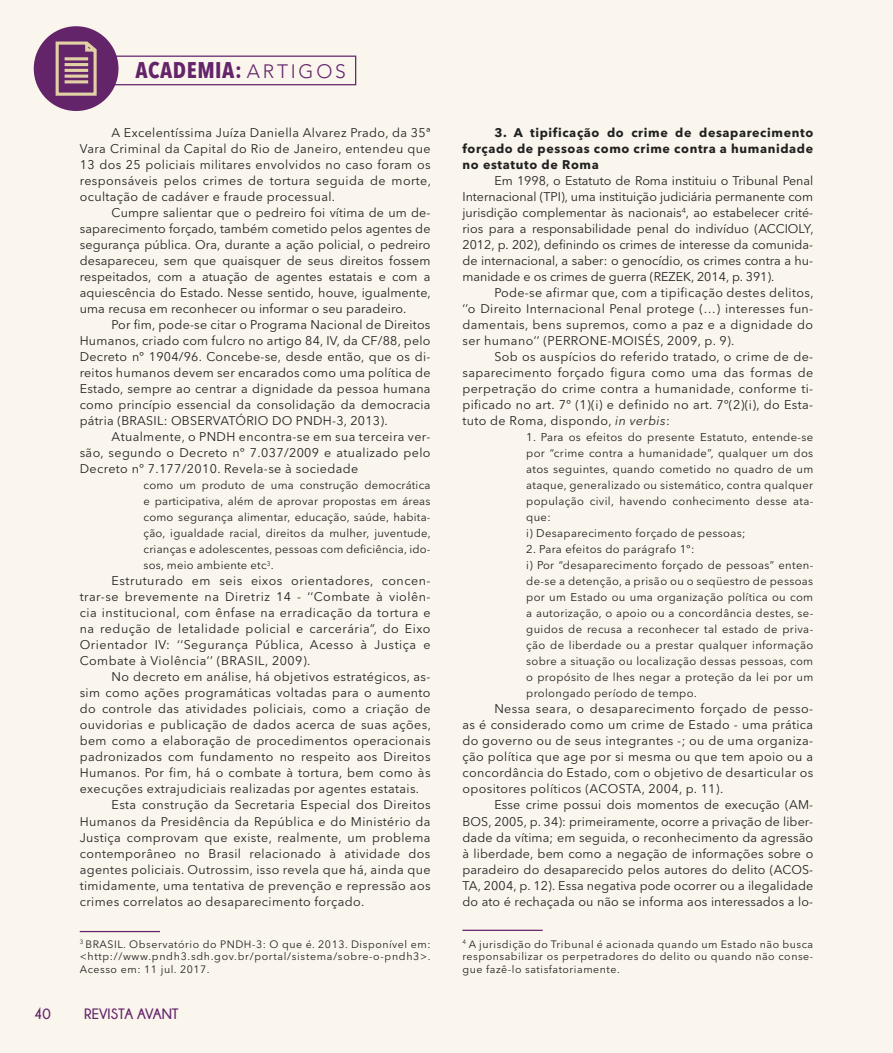
<style>
.page{position:relative;width:893px;height:1053px;background:#fff}
.page>*{position:absolute;margin:0;border:0;box-sizing:border-box;transform-origin:0 0}
.t1{font:700 condensed 22.5px "Avenir Next LT Pro";letter-spacing:.025em;color:#64246a}
.t2{font:700 15px "Champagne&Limousines";color:#64246a}
.t3{font:12.5px/16px "Avenir Next LT Pro";letter-spacing:.03em;color:#202121;text-align:justify}
.t4{font:700 12.5px/16px "Avenir Next LT Pro";letter-spacing:.05em;color:#202121;text-align:justify}
.t5{font:11.25px/16px "Avenir Next LT Pro";letter-spacing:.03em;color:#202121}
.t6{font:10.62px/12.8px "Avenir Next LT Pro";letter-spacing:.05em;color:#202121;text-align:justify}
.s1{font-family:"Avenir LT Std";font-weight:300;font-stretch:normal;font-size:19.25px}
.s2{font-style:italic}
</style>
<div class="page">
<div style="left:0;top:0;width:893px;height:1052px;background:#fbf6ed"></div>
<div style="left:34px;top:26px;width:85px;height:85px;background:#64246a;border-radius:50%"></div>
<svg style="left:55px;top:41px;width:42px;height:55px"></svg>
<div style="left:107px;top:56px;width:249px;height:29px;border:1px solid #64246a"></div>
<hr style="left:80px;top:930px;width:80px;height:2px;background:#64246a">
<hr style="left:462px;top:929px;width:81px;height:1px;background:#64246a">
<h1 class="t1" style="left:136px;top:56px;width:212px">ACADEMIA: <span class="s1">A R T I G O S</span></h1>
<p class="t3" style="left:80px;top:125px;width:353px;text-indent:32px">A Excelentíssima Juíza Daniella Alvarez Prado, da 35ª Vara Criminal da Capital do Rio de Janeiro, entendeu que 13 dos 25 policiais militares envolvidos no caso foram os responsáveis pelos crimes de tortura seguida de morte, ocultação de cadáver e fraude processual.</p>
<p class="t3" style="left:80px;top:205px;width:353px;text-indent:32px">Cumpre salientar que o pedreiro foi vítima de um de&shy;saparecimento forçado, também cometido pelos agentes de segurança pública. Ora, durante a ação policial, o pedreiro desapareceu, sem que quaisquer de seus direitos fossem respeitados, com a atuação de agentes estatais e com a aquiescência do Estado. Nesse sentido, houve, igualmente, uma recusa em reconhecer ou informar o seu paradeiro.</p>
<p class="t3" style="left:80px;top:317px;width:352px;text-indent:32px">Por fim, pode-se citar o Programa Nacional de Direitos Humanos, criado com fulcro no artigo 84, IV, da CF/88, pelo Decreto nº 1904/96. Concebe-se, desde então, que os di&shy;reitos humanos devem ser encarados como uma política de Estado, sempre ao centrar a dignidade da pessoa humana como princípio essencial da consolidação da democracia pátria (BRASIL: OBSERVATÓRIO DO PNDH-3, 2013).</p>
<p class="t3" style="left:80px;top:429px;width:352px;text-indent:32px">Atualmente, o PNDH encontra-se em sua terceira ver&shy;são, segundo o Decreto nº 7.037/2009 e atualizado pelo Decreto nº 7.177/2010. Revela-se à sociedade</p>
<p class="t5" style="left:144px;top:477px;width:289px;text-align:justify">como um produto de uma construção democrática e participativa, além de aprovar propostas em áreas como segurança alimentar, educação, saúde, habita&shy;ção, igualdade racial, direitos da mulher, juventude, crianças e adolescentes, pessoas com deficiência, ido&shy;sos, meio ambiente etc<sup>3</sup>.</p>
<p class="t3" style="left:80px;top:573px;width:352px;text-indent:32px">Estruturado em seis eixos orientadores, concen&shy;trar-se brevemente na Diretriz 14 - ‘‘Combate à violên&shy;cia institucional, com ênfase na erradicação da tortura e na redução de letalidade policial e carcerária”, do Eixo Orientador IV: ‘‘Segurança Pública, Acesso à Justiça e Combate à Violência’’ (BRASIL, 2009).</p>
<p class="t3" style="left:112px;top:669px;width:320px">No decreto em análise, há objetivos estratégicos, as-</p>
<p class="t3" style="left:80px;top:685px;width:352px">sim como ações programáticas voltadas para o aumento</p>
<p class="t3" style="left:80px;top:701px;width:352px">do controle das atividades policiais, como a criação de</p>
<p class="t3" style="left:80px;top:717px;width:353px">ouvidorias e publicação de dados acerca de suas ações,</p>
<p class="t3" style="left:80px;top:733px;width:352px">bem como a elaboração de procedimentos operacionais</p>
<p class="t3" style="left:80px;top:749px;width:352px">padronizados com fundamento no respeito aos Direitos</p>
<p class="t3" style="left:80px;top:765px;width:352px">Humanos. Por fim, há o combate à tortura, bem como às</p>
<p class="t3" style="left:80px;top:781px;width:341px">execuções extrajudiciais realizadas por agentes estatais.</p>
<p class="t3" style="left:112px;top:797px;width:320px">Esta construção da Secretaria Especial dos Direitos</p>
<p class="t3" style="left:80px;top:813px;width:352px">Humanos da Presidência da República e do Ministério da</p>
<p class="t3" style="left:80px;top:829px;width:352px">Justiça comprovam que existe, realmente, um problema</p>
<p class="t3" style="left:80px;top:845px;width:352px">contemporâneo no Brasil relacionado à atividade dos</p>
<p class="t3" style="left:80px;top:861px;width:352px">agentes policiais. Outrossim, isso revela que há, ainda que</p>
<p class="t3" style="left:80px;top:877px;width:352px">timidamente, uma tentativa de prevenção e repressão aos</p>
<p class="t3" style="left:80px;top:893px;width:286px">crimes correlatos ao desaparecimento forçado.</p>
<p class="t4" style="left:462px;top:125px;width:352px;text-indent:32px">3. A tipificação do crime de desaparecimento forçado de pessoas como crime contra a humanidade no estatuto de Roma</p>
<p class="t3" style="left:462px;top:173px;width:353px;text-indent:32px">Em 1998, o Estatuto de Roma instituiu o Tribunal Penal Internacional (TPI), uma instituição judiciária permanente com jurisdição complementar às nacionais<sup>4</sup>, ao estabelecer crité&shy;rios para a responsabilidade penal do indivíduo (ACCIOLY, 2012, p. 202), definindo os crimes de interesse da comunida&shy;de internacional, a saber: o genocídio, os crimes contra a hu&shy;manidade e os crimes de guerra (REZEK, 2014, p. 391).</p>
<p class="t3" style="left:462px;top:285px;width:353px;text-indent:32px">Pode-se afirmar que, com a tipificação destes delitos, ‘’o Direito Internacional Penal protege (…) interesses fun&shy;damentais, bens supremos, como a paz e a dignidade do ser humano’’ (PERRONE-MOISÉS, 2009, p. 9).</p>
<p class="t3" style="left:462px;top:349px;width:352px;text-indent:32px">Sob os auspícios do referido tratado, o crime de de&shy;saparecimento forçado figura como uma das formas de perpetração do crime contra a humanidade, conforme ti&shy;pificado no art. 7º (1)(i) e definido no art. 7º(2)(i), do Esta&shy;tuto de Roma, dispondo, <span class="s2">in verbis</span>:</p>
<p class="t5" style="left:526px;top:429px;width:289px">1. Para os efeitos do presente Estatuto, entende-se por “crime contra a humanidade”, qualquer um dos atos seguintes, quando cometido no quadro de um ataque, generalizado ou sistemático, contra qualquer população civil, havendo conhecimento desse ata&shy;que:<br>i) Desaparecimento forçado de pessoas;</p>
<p class="t5" style="left:526px;top:541px;width:289px">2. Para efeitos do parágrafo 1º:<br>i) Por “desaparecimento forçado de pessoas” enten&shy;de-se a detenção, a prisão ou o seqüestro de pessoas por um Estado ou uma organização política ou com a autorização, o apoio ou a concordância destes, se&shy;guidos de recusa a reconhecer tal estado de priva&shy;ção de liberdade ou a prestar qualquer informação sobre a situação ou localização dessas pessoas, com o propósito de lhes negar a proteção da lei por um prolongado período de tempo.</p>
<p class="t3" style="left:462px;top:701px;width:352px;text-indent:32px">Nessa seara, o desaparecimento forçado de pesso&shy;as é considerado como um crime de Estado - uma prática do governo ou de seus integrantes -; ou de uma organiza&shy;ção política que age por si mesma ou que tem apoio ou a concordância do Estado, com o objetivo de desarticular os opositores políticos (ACOSTA, 2004, p. 11).</p>
<p class="t3" style="left:462px;top:797px;width:352px;text-indent:32px">Esse crime possui dois momentos de execução (AM-BOS, 2005, p. 34): primeiramente, ocorre a privação de liber&shy;dade da vítima; em seguida, o reconhecimento da agressão à liberdade, bem como a negação de informações sobre o paradeiro do desaparecido pelos autores do delito (ACOS-TA, 2004, p. 12). Essa negativa pode ocorrer ou a ilegalidade do ato é rechaçada ou não se informa aos interessados a lo-</p>
<p class="t6" style="left:80px;top:937px;width:352px"><sup>3</sup> BRASIL. Observatório do PNDH-3: O que é. 2013. Disponível em: &lt;http://www.pndh3.sdh.gov.br/portal/sistema/sobre-o-pndh3&gt;.<br>Acesso em: 11 jul. 2017.</p>
<p class="t6" style="left:462px;top:937px;width:352px"><sup>4</sup> A jurisdição do Tribunal é acionada quando um Estado não busca responsabilizar os perpetradores do delito ou quando não conse&shy;gue fazê-lo satisfatoriamente.</p>
<p class="t2" style="left:34px;top:1005px;width:18px">40</p>
<p class="t2" style="left:84px;top:1005px;width:96px">REVISTA AVANT</p>
</div>
